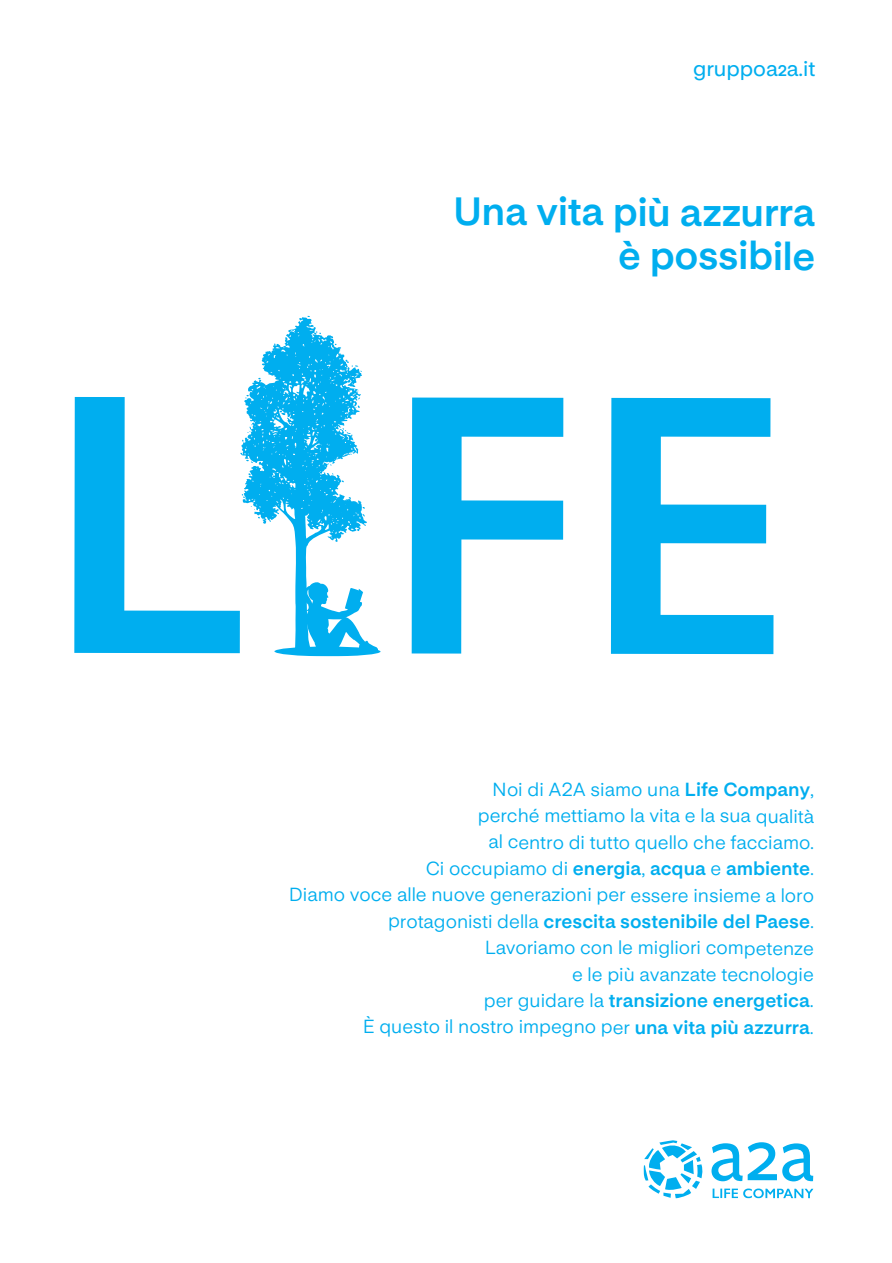
<style>
.page{position:relative;width:892px;height:1263px;background:#fff}
.page>*{position:absolute;margin:0;border:0;box-sizing:border-box;transform-origin:0 0}
.t1{font:700 39.15px/43.8px "Life Sans";letter-spacing:-.015em;color:#00aeef;text-align:right}
.t2{font:500 21.3px "Life Sans";color:#00aeef}
.t3{font:18.9px/26.4px "Life Sans";color:#00aeef;text-align:right}
.s1{font-size:25.5px}
.s2{font-weight:700}
</style>
<div class="page">
<svg style="left:643px;top:1140px;width:60px;height:58px"></svg>
<svg style="left:711px;top:1142px;width:65px;height:39px"></svg>
<svg style="left:782px;top:1143px;width:31px;height:38px"></svg>
<svg style="left:712px;top:1188px;width:101px;height:9px"></svg>
<svg style="left:411px;top:397px;width:152px;height:256px"></svg>
<svg style="left:611px;top:398px;width:162px;height:256px"></svg>
<div style="left:274px;top:646px;width:106px;height:10px;background:#00aeef;border-radius:50%"></div>
<svg style="left:74px;top:315px;width:304px;height:339px"></svg>
<p class="t2" style="left:693px;top:56px;width:124px">gruppoa<span class="s1">₂</span>a.it</p>
<h1 class="t1" style="left:453px;top:190px;width:364px">Una vita più azzurra è possibile</h1>
<p class="t3" style="left:289px;top:776px;width:527px">Noi di A2A siamo una <span class="s2">Life Company</span>,<br>perché mettiamo la vita e la sua qualità<br>al centro di tutto quello che facciamo.<br>Ci occupiamo di <span class="s2">energia</span>, <span class="s2">acqua</span> e <span class="s2">ambiente</span>.<br>Diamo voce alle nuove generazioni per essere insieme a loro protagonisti della <span class="s2">crescita sostenibile del Paese</span>.<br>Lavoriamo con le migliori competenze<br>e le più avanzate tecnologie<br>per guidare la <span class="s2">transizione energetica</span>.<br>È questo il nostro impegno per <span class="s2">una vita più azzurra</span>.</p>
</div>
